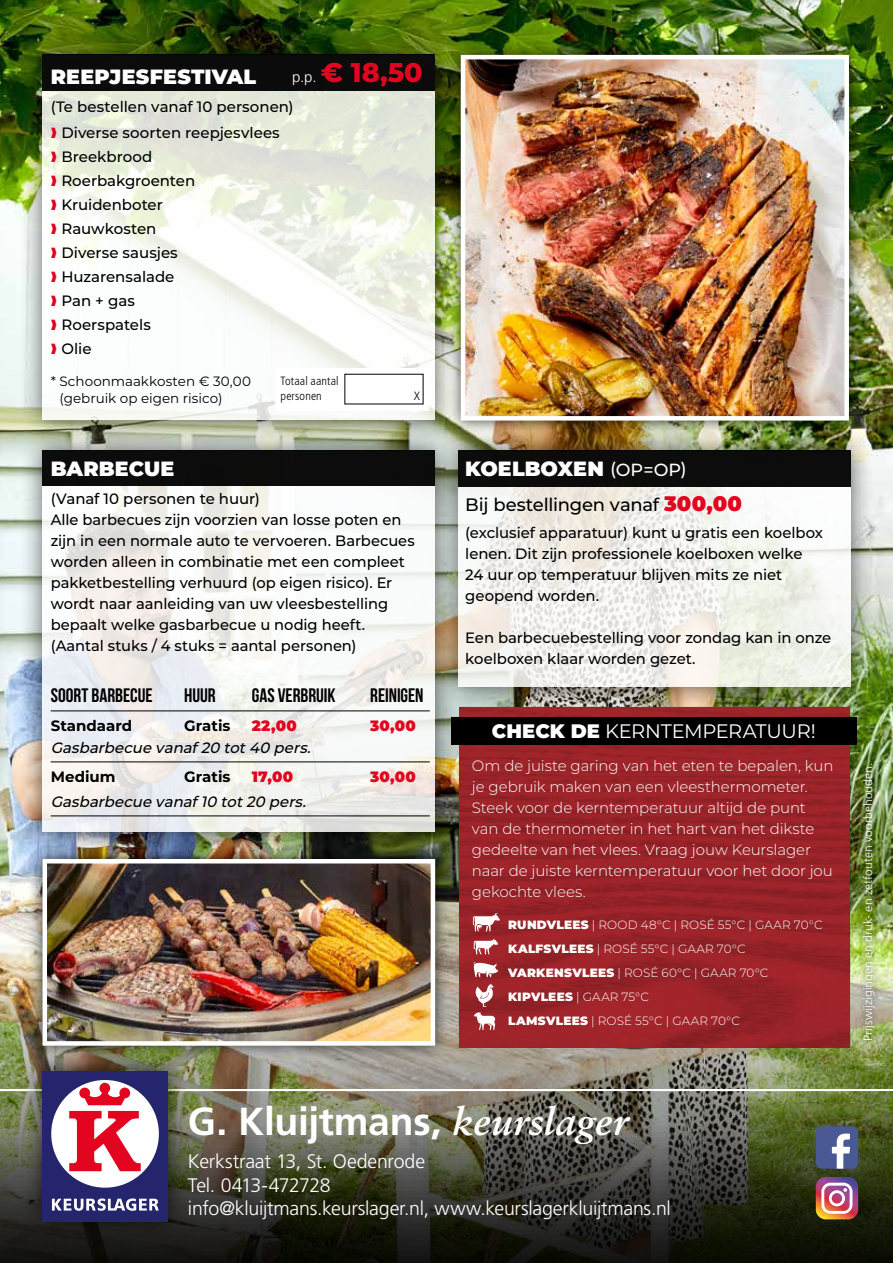
<style>
.page{position:relative;width:893px;height:1263px;background:#fff}
.page>*{position:absolute;margin:0;border:0;box-sizing:border-box;transform-origin:0 0}
.t1{font:700 39.15px "Frutiger LT Std";letter-spacing:-.01em;color:#fff}
.t2{font:800 27px "Montserrat";color:#e30520}
.t3{font:900 20.55px "Montserrat";letter-spacing:.01em;color:#fff}
.t4{font:300 19.5px/23.4px "Frutiger LT Std";letter-spacing:-.015em;color:#fff}
.t5{font:700 19.5px "Bebas Neue";color:#000}
.t6{font:19.5px "Montserrat";letter-spacing:-.015em;color:#fff}
.t7{font:500 18px "Montserrat";letter-spacing:-.015em;color:#000}
.t8{font:500 15px/21px "Montserrat";letter-spacing:-.005em;color:#000}
.t9{font:300 15px/21px "Montserrat";letter-spacing:-.005em;color:#fff}
.t10{font:italic 500 15px "Montserrat";color:#000}
.t11{font:700 15px "Montserrat";color:#000}
.t12{font:900 15px "Montserrat";letter-spacing:.015em;color:#e30520}
.t13{font:13.5px/16.2px "Montserrat";color:#000}
.t14{font:300 12px/24px "Montserrat";letter-spacing:.01em;color:#fff}
.t15{font:300 12px "Frutiger LT Std";letter-spacing:.01em;color:#fff}
.t16{font:300 condensed 12px/15px "Frutiger LT Std";letter-spacing:.01em;color:#000}
.s1{font-family:"Frutiger LT Std";font-weight:300;font-size:15px;color:#fff}
.s2{color:#e30520}
.s3{font-weight:500;font-size:17.55px}
.s4{font-weight:900;font-size:21px;color:#e30520}
.s5{font-weight:900}
.s6{font-family:"Sabon LT Std";font-style:italic}
</style>
<div class="page">
<img style="left:0;top:0;width:893px;height:964px">
<img style="left:0;top:964px;width:893px;height:125px">
<svg style="left:0;top:1091px;width:893px;height:172px;background:#3e4030"></svg>
<div style="left:855px;top:757px;width:27px;height:291px;background:#000;opacity:.75"></div>
<div style="left:21px;top:1050px;width:167px;height:192px;background:#000;opacity:.75"></div>
<div style="left:42px;top:1071px;width:126px;height:150px;background:#24256d"></div>
<div style="left:51px;top:1080px;width:108px;height:108px;background:#fff;border-radius:50%"></div>
<svg style="left:79px;top:1083px;width:51px;height:22px"></svg>
<svg style="left:69px;top:1111px;width:72px;height:60px"></svg>
<svg style="left:52px;top:1198px;width:107px;height:13px"></svg>
<svg style="left:816px;top:1126px;width:42px;height:43px"></svg>
<svg style="left:816px;top:1177px;width:42px;height:42px"></svg>
<div style="left:19px;top:32px;width:440px;height:412px;background:#000;opacity:.75"></div>
<svg style="left:43px;top:91px;width:392px;height:329px"></svg>
<div style="left:43px;top:55px;width:392px;height:36px;background:#0b0b0b"></div>
<div style="left:276px;top:368px;width:153px;height:42px;background:#fff"></div>
<div style="left:19px;top:427px;width:440px;height:428px;background:#000;opacity:.75"></div>
<svg style="left:43px;top:485px;width:392px;height:346px"></svg>
<div style="left:43px;top:450px;width:392px;height:35px;background:#0c0c0c"></div>
<hr style="left:51px;top:710px;width:379px;height:1px;background:#000">
<hr style="left:51px;top:761px;width:379px;height:1px;background:#000">
<hr style="left:51px;top:815px;width:379px;height:1px;background:#000">
<div style="left:435px;top:427px;width:440px;height:283px;background:#000;opacity:.75"></div>
<svg style="left:458px;top:486px;width:393px;height:200px"></svg>
<div style="left:458px;top:450px;width:393px;height:36px;background:#0c0c0b"></div>
<img style="left:459px;top:707px;width:391px;height:340px">
<div style="left:451px;top:718px;width:406px;height:27px;background:#000"></div>
<svg style="left:473px;top:913px;width:27px;height:18px"></svg>
<svg style="left:474px;top:984px;width:21px;height:46px"></svg>
<svg style="left:474px;top:962px;width:24px;height:15px"></svg>
<svg style="left:474px;top:939px;width:24px;height:15px"></svg>
<div style="left:446px;top:41px;width:417px;height:394px;background:#000;opacity:.75"></div>
<img style="left:466px;top:60px;width:378px;height:356px">
<div style="left:461px;top:55px;width:388px;height:366px;border:4px solid #fff"></div>
<div style="left:28px;top:845px;width:421px;height:214px;background:#000;opacity:.75"></div>
<img style="left:48px;top:864px;width:382px;height:177px">
<div style="left:43px;top:859px;width:392px;height:187px;border:4px solid #fff"></div>
<h3 class="t3" style="left:51px;top:61px;width:207px">REEPJESFESTIVAL</h3>
<h2 class="t2" style="left:292px;top:53px;width:132px"><span class="s1">p.p.</span> € 18,50</h2>
<p class="t8" style="left:51px;top:93px;width:244px;line-height:26.1px">(Te bestellen vanaf 10 personen) <span class="s2">❱</span> Diverse soorten reepjesvlees</p>
<p class="t8" style="left:51px;top:144px;width:146px;line-height:24px"><span class="s2">❱</span> Breekbrood<br><span class="s2">❱</span> Roerbakgroenten <span class="s2">❱</span> Kruidenboter<br><span class="s2">❱</span> Rauwkosten<br><span class="s2">❱</span> Diverse sausjes<br><span class="s2">❱</span> Huzarensalade<br><span class="s2">❱</span> Pan + gas<br><span class="s2">❱</span> Roerspatels<br><span class="s2">❱</span> Olie</p>
<p class="t13" style="left:59px;top:373px;width:193px;text-indent:-9px">* Schoonmaakkosten € 30,00 (gebruik op eigen risico)</p>
<p class="t16" style="left:281px;top:374px;width:59px">Totaal aantal personen</p>
<p class="t16" style="left:414px;top:389px;width:8px">X</p>
<h3 class="t3" style="left:51px;top:453px;width:125px">BARBECUE</h3>
<p class="t8" style="left:51px;top:488px;width:366px">(Vanaf 10 personen te huur)<br>Alle barbecues zijn voorzien van losse poten en zijn in een normale auto te vervoeren. Barbecues worden alleen in combinatie met een compleet pakketbestelling verhuurd (op eigen risico). Er wordt naar aanleiding van uw vleesbestelling bepaalt welke gasbarbecue u nodig heeft. (Aantal stuks / 4 stuks = aantal personen)</p>
<h3 class="t5" style="left:51px;top:684px;width:103px">SOORT BARBECUE</h3>
<h3 class="t5" style="left:184px;top:684px;width:33px">HUUR</h3>
<h3 class="t5" style="left:252px;top:684px;width:85px">GAS VERBRUIK</h3>
<h3 class="t5" style="left:370px;top:684px;width:55px">REINIGEN</h3>
<p class="t11" style="left:51px;top:714px;width:83px">Standaard</p>
<p class="t11" style="left:184px;top:714px;width:48px">Gratis</p>
<p class="t12" style="left:252px;top:714px;width:47px">22,00</p>
<p class="t12" style="left:370px;top:714px;width:47px">30,00</p>
<p class="t10" style="left:51px;top:737px;width:266px">Gasbarbecue vanaf20 tot40 pers.</p>
<p class="t11" style="left:51px;top:765px;width:66px">Medium</p>
<p class="t11" style="left:184px;top:765px;width:48px">Gratis</p>
<p class="t12" style="left:252px;top:765px;width:43px">17,00</p>
<p class="t12" style="left:370px;top:765px;width:47px">30,00</p>
<p class="t10" style="left:51px;top:791px;width:261px">Gasbarbecue vanaf10 tot20 pers.</p>
<h3 class="t3" style="left:465px;top:453px;width:223px">KOELBOXEN <span class="s3">(OP=OP)</span></h3>
<p class="t7" style="left:465px;top:492px;width:278px">Bij bestellingen vanaf <span class="s4">300,00</span></p>
<p class="t8" style="left:465px;top:521px;width:359px">(exclusief apparatuur) kunt u gratis een koelbox lenen. Dit zijn professionele koelboxen welke 24 uur op temperatuur blijven mits ze niet geopend worden.</p>
<p class="t8" style="left:465px;top:626px;width:368px">Een barbecuebestelling voor zondag kan in onze koelboxen klaar worden gezet.</p>
<h3 class="t6" style="left:492px;top:718px;width:326px"><span class="s5">CHECK DE</span> KERNTEMPERATUUR!</h3>
<p class="t9" style="left:472px;top:755px;width:363px">Om de juiste garing van het eten te bepalen, kun je gebruik maken van een vleesthermometer.<br>Steek voor de kerntemperatuur altijd de punt van de thermometer in het hart van het dikste gedeelte van het vlees. Vraag jouw Keurslager naar de juiste kerntemperatuur voor het door jou gekochte vlees.</p>
<p class="t14" style="left:508px;top:912px;width:316px"><span class="s5">RUNDVLEES</span> | ROOD 48°C | ROSÉ 55°C | GAAR 70°C<br><span class="s5">KALFSVLEES</span> | ROSÉ 55°C | GAAR 70°C<br><span class="s5">VARKENSVLEES</span> | ROSÉ 60°C | GAAR 70°C<br><span class="s5">KIPVLEES</span> | GAAR 75°C<br><span class="s5">LAMSVLEES</span> | ROSÉ 55°C | GAAR 70°C</p>
<h1 class="t1" style="left:188px;top:1098px;width:441px">G. Kluijtmans, <span class="s6">keurslager</span></h1>
<h3 class="t4" style="left:188px;top:1150px;width:484px">Kerkstraat 13, St. Oedenrode<br>Tel. 0413-472728<br>info@kluijtmans.keurslager.nl, www.keurslagerkluijtmans.nl</h3>
<p class="t15" style="left:861px;top:1041px;width:279px;rotate:-90deg">Prijswijzigingen en druk- en zetfouten voorbehouden.</p>
</div>
